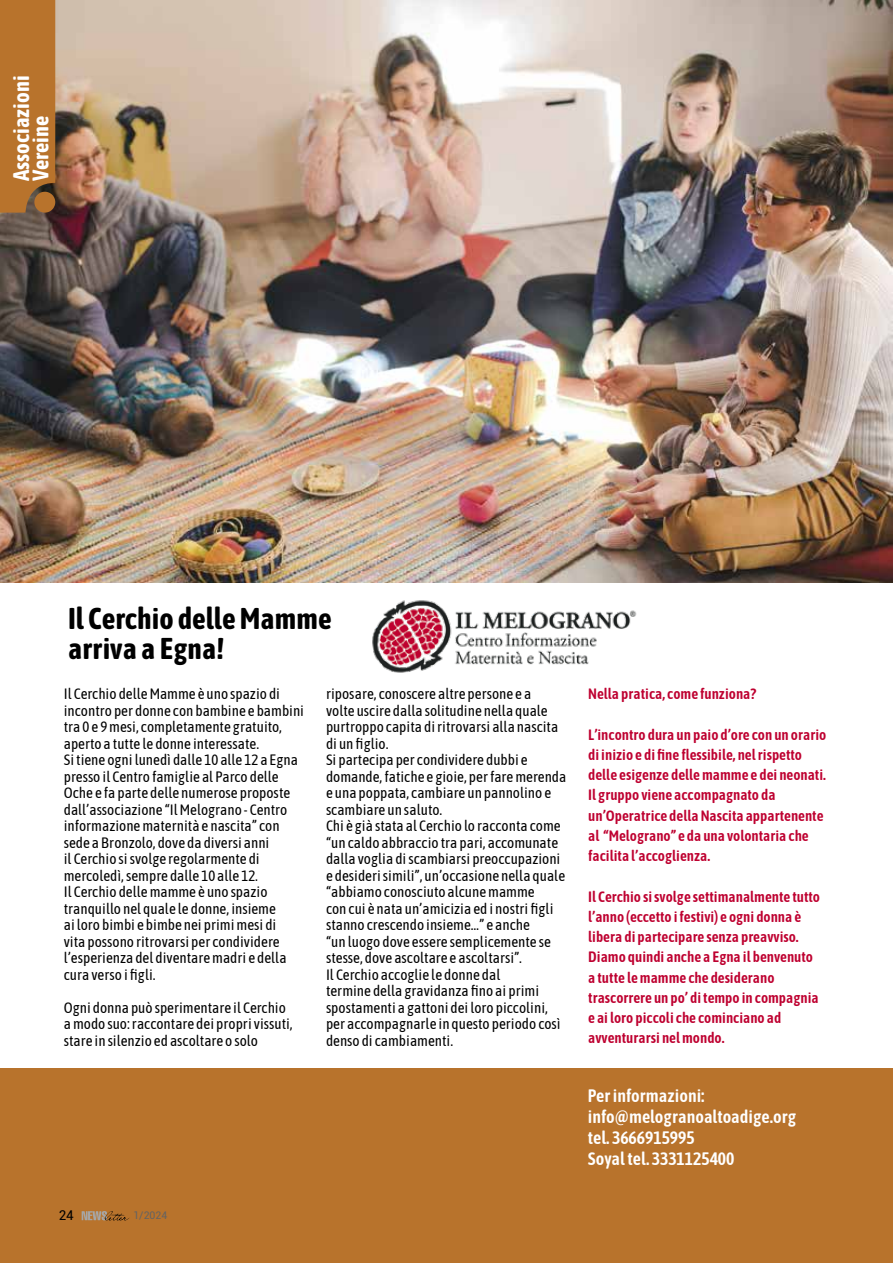
<style>
.page{position:relative;width:893px;height:1263px;background:#fff}
.page>*{position:absolute;margin:0;border:0;box-sizing:border-box;transform-origin:0 0}
.t1{font:700 30px/30px "Asap Condensed";color:#000}
.t2{font:700 22.5px/19.5px "Asap Condensed";color:#fff}
.t3{font:600 18px/21px "Asap Condensed";color:#fff}
.t4{font:15px/16.5px "Asap Condensed";color:#000}
.t5{font:600 15px/20.2px "Asap Condensed";color:#be0030}
.t6{font:13.5px "Roboto";color:#000}
.t7{font:10.5px "Roboto";color:#636363}
</style>
<div class="page">
<div style="left:0;top:1068px;width:893px;height:195px;background:#b8732c"></div>
<img style="left:0;top:0;width:893px;height:583px">
<div style="left:0;top:0;width:55px;height:213px;background:#b8732c"></div>
<div style="left:34px;top:192px;width:21px;height:21px;background:#b8732c;border-radius:50%"></div>
<img style="left:372px;top:600px;width:265px;height:73px">
<hr style="left:892px;top:56px;width:1px;height:112px;background:#b8732c">
<svg style="left:82px;top:1211px;width:47px;height:9px"></svg>
<h2 class="t2" style="left:11px;top:181px;width:107px;rotate:-90deg">Associazioni<br>Vereine</h2>
<h1 class="t1" style="left:68px;top:602px;width:265px">Il Cerchio delle Mamme arriva a Egna!</h1>
<p class="t4" style="left:64px;top:685px;width:242px">Il Cerchio delle Mamme è uno spazio di incontro per donne con bambine e bambini tra 0 e 9 mesi, completamente gratuito, aperto a tutte le donne interessate.<br>Si tiene ogni lunedì dalle 10 alle 12 a Egna presso il Centro famiglie al Parco delle Oche e fa parte delle numerose proposte dall’associazione “Il Melograno - Centro informazione maternità e nascita” con sede a Bronzolo, dove da diversi anni<br>il Cerchio si svolge regolarmente di mercoledì, sempre dalle 10 alle 12.<br>Il Cerchio delle mamme è uno spazio tranquillo nel quale le donne, insieme<br>ai loro bimbi e bimbe nei primi mesi di<br>vita possono ritrovarsi per condividere l’esperienza del diventare madri e della cura verso i figli.</p>
<p class="t4" style="left:64px;top:998px;width:230px">Ogni donna può sperimentare il Cerchio a modo suo: raccontare dei propri vissuti, stare in silenzio ed ascoltare o solo</p>
<p class="t6" style="left:59px;top:1206px;width:17px">24</p>
<p class="t7" style="left:133px;top:1208px;width:35px">1/2024</p>
<p class="t4" style="left:326px;top:685px;width:242px">riposare, conoscere altre persone e a<br>volte uscire dalla solitudine nella quale purtroppo capita di ritrovarsi alla nascita di un figlio.<br>Si partecipa per condividere dubbi e domande, fatiche e gioie, per fare merenda e una poppata, cambiare un pannolino e scambiare un saluto.<br>Chi è già stata al Cerchio lo racconta come “un caldo abbraccio tra pari, accomunate dalla voglia di scambiarsi preoccupazioni e desideri simili”, un’occasione nella quale “abbiamo conosciuto alcune mamme<br>con cui è nata un’amicizia ed i nostri figli stanno crescendo insieme…” e anche<br>“un luogo dove essere semplicemente se stesse, dove ascoltare e ascoltarsi”.<br>Il Cerchio accoglie le donne dal<br>termine della gravidanza fino ai primi spostamenti a gattoni dei loro piccolini, per accompagnarle in questo periodo così denso di cambiamenti.</p>
<p class="t5" style="left:588px;top:683px;width:170px">Nella pratica, come funziona?</p>
<p class="t5" style="left:588px;top:724px;width:240px">L’incontro dura un paio d’ore con un orario di inizio e di fine flessibile, nel rispetto delle esigenze delle mamme e dei neonati.<br>Il gruppo viene accompagnato da un’Operatrice della Nascita appartenente al “Melograno” e da una volontaria che facilita l’accoglienza.</p>
<p class="t5" style="left:588px;top:886px;width:233px">Il Cerchio si svolge settimanalmente tutto l’anno (eccetto i festivi) e ogni donna è libera di partecipare senza preavviso.<br>Diamo quindi anche a Egna il benvenuto a tutte le mamme che desiderano trascorrere un po’ di tempo in compagnia e ai loro piccoli che cominciano ad avventurarsi nel mondo.</p>
<p class="t3" style="left:588px;top:1084px;width:210px">Per informazioni: info@melogranoaltoadige.org tel. 3666915995<br>Soyal tel. 3331125400</p>
</div>
